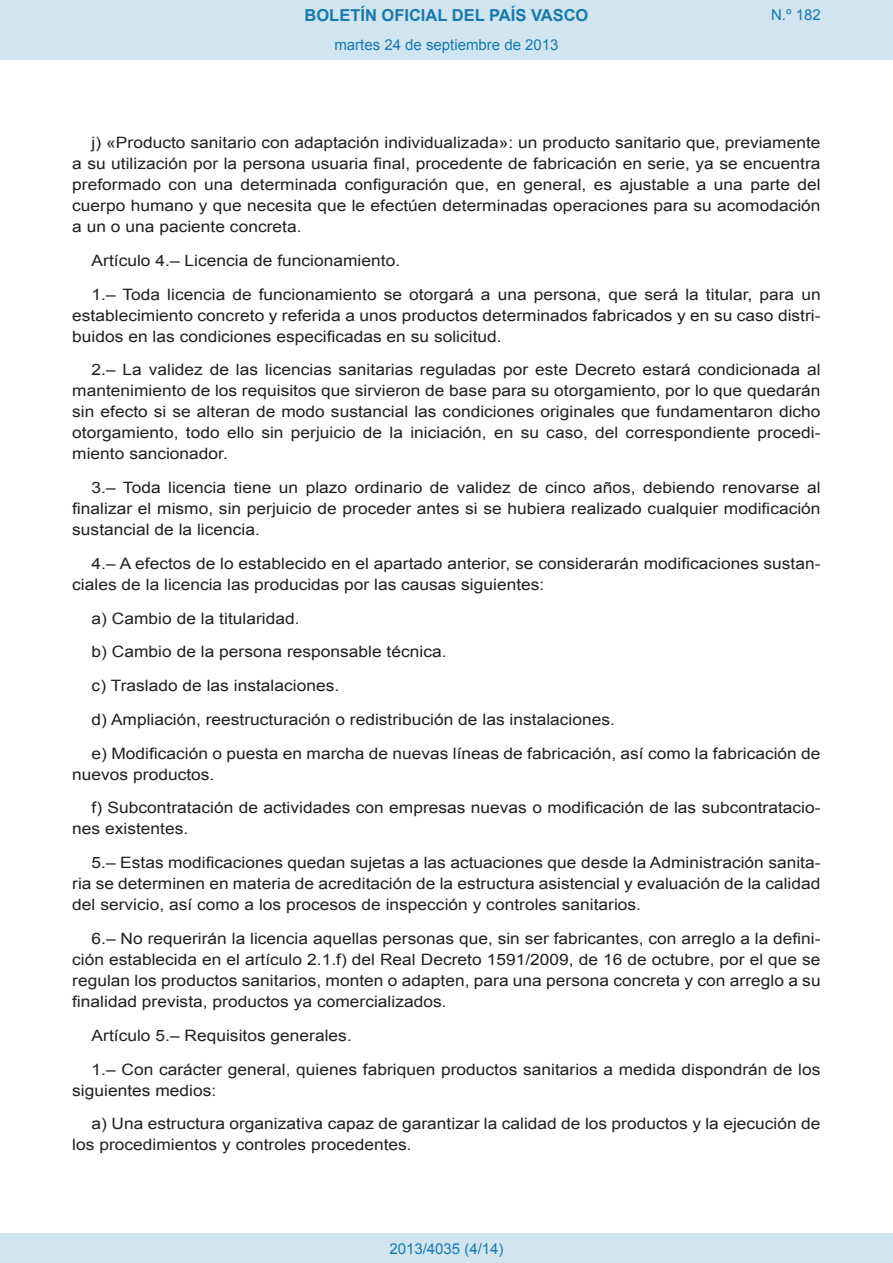
<style>
.page{position:relative;width:893px;height:1263px;background:#fff}
.page>*{position:absolute;margin:0;border:0;box-sizing:border-box;transform-origin:0 0}
.t1{font:700 16.5px "Arial";color:#1879ad}
.BOPVDetalle{font:15.6px/21px "Arial";color:#231f20;text-align:justify;scale:1.11 1}
.Paginacion_Centro{font:15px "Arial";color:#1879ad}
</style>
<div class="page">
<div style="left:0;top:0;width:893px;height:60px;background:#d0e5f0"></div>
<div style="left:0;top:1233px;width:893px;height:30px;background:#d0e5f0"></div>
<p class="t1" style="left:305px;top:4px;width:285px">BOLETÍN OFICIAL DEL PAÍS VASCO</p>
<p class="Paginacion_Centro" style="left:334px;top:35px;width:226px">martes 24 de septiembre de 2013</p>
<p class="Paginacion_Centro" style="left:771px;top:5px;width:51px">N.º 182</p>
<p class="BOPVDetalle" style="left:72px;top:132px;width:676px;text-indent:19px">j) «Producto sanitario con adaptación individualizada»: un producto sanitario que, previamente a su utilización por la persona usuaria final, procedente de fabricación en serie, ya se encuentra preformado con una determinada configuración que, en general, es ajustable a una parte del cuerpo humano y que necesita que le efectúen determinadas operaciones para su acomodación a un o una paciente concreta.</p>
<p class="BOPVDetalle" style="left:92px;top:250px;width:279px">Artículo 4.– Licencia de funcionamiento.</p>
<p class="BOPVDetalle" style="left:72px;top:284px;width:676px;text-indent:19px">1.– Toda licencia de funcionamiento se otorgará a una persona, que será la titular, para un establecimiento concreto y referida a unos productos determinados fabricados y en su caso distri&shy;buidos en las condiciones especificadas en su solicitud.</p>
<p class="BOPVDetalle" style="left:72px;top:360px;width:676px;text-indent:19px">2.– La validez de las licencias sanitarias reguladas por este Decreto estará condicionada al mantenimiento de los requisitos que sirvieron de base para su otorgamiento, por lo que quedarán sin efecto si se alteran de modo sustancial las condiciones originales que fundamentaron dicho otorgamiento, todo ello sin perjuicio de la iniciación, en su caso, del correspondiente procedi&shy;miento sancionador.</p>
<p class="BOPVDetalle" style="left:72px;top:477px;width:676px;text-indent:19px">3.– Toda licencia tiene un plazo ordinario de validez de cinco años, debiendo renovarse al finalizar el mismo, sin perjuicio de proceder antes si se hubiera realizado cualquier modificación sustancial de la licencia.</p>
<p class="BOPVDetalle" style="left:72px;top:553px;width:676px;text-indent:19px">4.– A efectos de lo establecido en el apartado anterior, se considerarán modificaciones sustan&shy;ciales de la licencia las producidas por las causas siguientes:</p>
<p class="BOPVDetalle" style="left:92px;top:608px;width:189px">a) Cambio de la titularidad.</p>
<p class="BOPVDetalle" style="left:92px;top:642px;width:321px">b) Cambio de la persona responsable técnica.</p>
<p class="BOPVDetalle" style="left:92px;top:675px;width:225px">c) Traslado de las instalaciones.</p>
<p class="BOPVDetalle" style="left:92px;top:709px;width:473px">d) Ampliación, reestructuración o redistribución de las instalaciones.</p>
<p class="BOPVDetalle" style="left:72px;top:743px;width:676px;text-indent:19px">e) Modificación o puesta en marcha de nuevas líneas de fabricación, así como la fabricación de nuevos productos.</p>
<p class="BOPVDetalle" style="left:72px;top:798px;width:676px;text-indent:19px">f) Subcontratación de actividades con empresas nuevas o modificación de las subcontratacio&shy;nes existentes.</p>
<p class="BOPVDetalle" style="left:72px;top:852px;width:676px;text-indent:19px">5.– Estas modificaciones quedan sujetas a las actuaciones que desde la Administración sanita&shy;ria se determinen en materia de acreditación de la estructura asistencial y evaluación de la calidad del servicio, así como a los procesos de inspección y controles sanitarios.</p>
<p class="BOPVDetalle" style="left:72px;top:928px;width:676px;text-indent:19px">6.– No requerirán la licencia aquellas personas que, sin ser fabricantes, con arreglo a la defini&shy;ción establecida en el artículo 2.1.f) del Real Decreto 1591/2009, de 16 de octubre, por el que se regulan los productos sanitarios, monten o adapten, para una persona concreta y con arreglo a su finalidad prevista, productos ya comercializados.</p>
<p class="BOPVDetalle" style="left:92px;top:1025px;width:236px">Artículo 5.– Requisitos generales.</p>
<p class="BOPVDetalle" style="left:72px;top:1059px;width:676px;text-indent:19px">1.– Con carácter general, quienes fabriquen productos sanitarios a medida dispondrán de los siguientes medios:</p>
<p class="BOPVDetalle" style="left:72px;top:1113px;width:676px;text-indent:19px">a) Una estructura organizativa capaz de garantizar la calidad de los productos y la ejecución de los procedimientos y controles procedentes.</p>
<p class="Paginacion_Centro" style="left:389px;top:1238px;width:116px">2013/4035 (4/14)</p>
</div>
